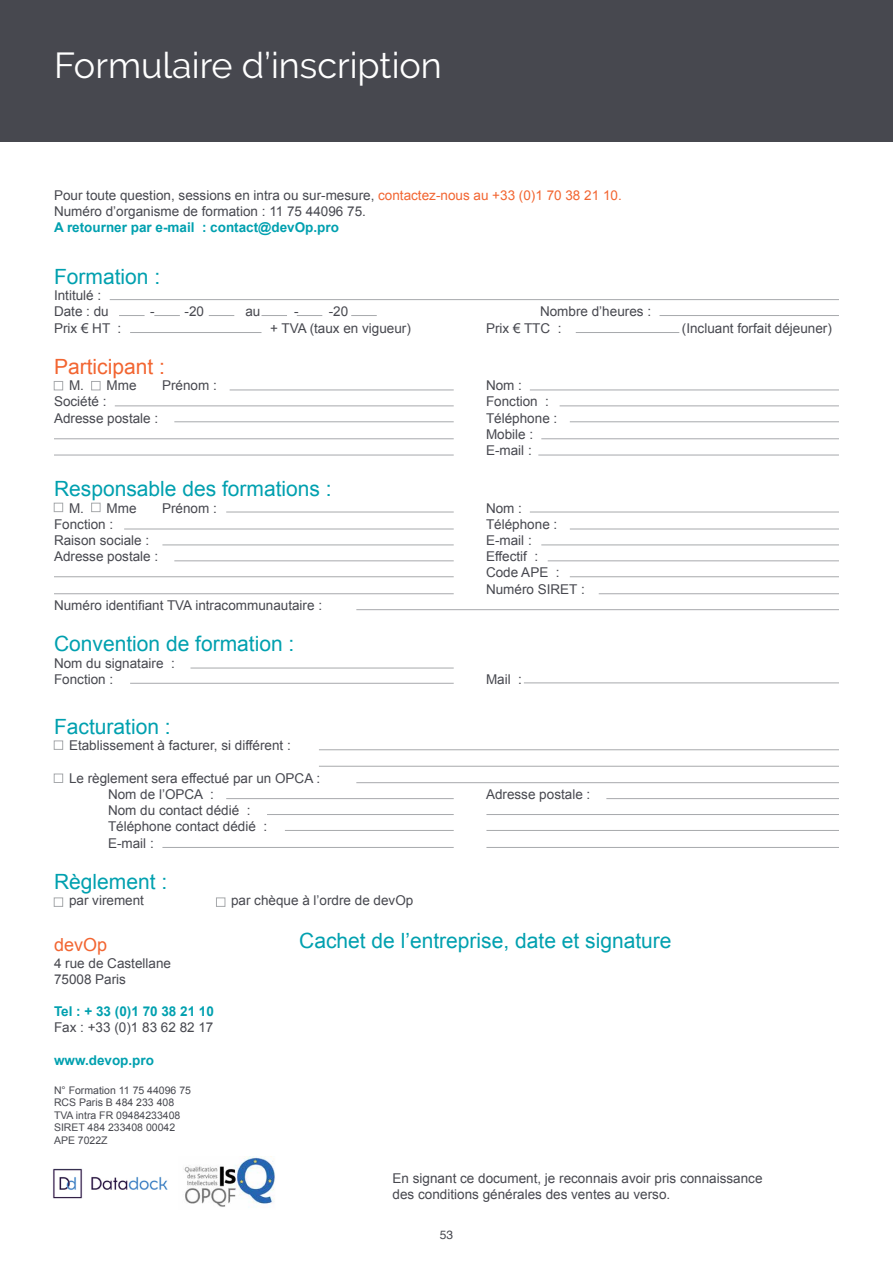
<style>
.page{position:relative;width:893px;height:1263px;background:#fff}
.page>*{position:absolute;margin:0;border:0;box-sizing:border-box;transform-origin:0 0}
.t1{font:36px "Raleway";color:#fff}
.t2{font:21px "Arial";color:#00a0af}
.t3{font:21px "Arial";color:#f26531}
.t4{font:18px "Arial";color:#f26531}
.t5{font:13.5px/16.2px "Arial";color:#47484f}
.t6{font:700 13.5px "Arial";color:#00a0af}
.t7{font:12px "Helvetica";color:#47484f}
.t8{font:10.5px/12.6px "Arial";color:#47484f}
.s1{color:#f26531}
</style>
<div class="page">
<hr style="left:530px;top:390px;width:309px;height:1px;background:#a7a9ac">
<hr style="left:530px;top:512px;width:309px;height:1px;background:#a7a9ac">
<hr style="left:230px;top:390px;width:224px;height:1px;background:#a7a9ac">
<hr style="left:560px;top:406px;width:279px;height:1px;background:#a7a9ac">
<hr style="left:570px;top:529px;width:269px;height:1px;background:#a7a9ac">
<hr style="left:115px;top:406px;width:339px;height:1px;background:#a7a9ac">
<hr style="left:570px;top:421px;width:269px;height:1px;background:#a7a9ac">
<hr style="left:541px;top:545px;width:298px;height:1px;background:#a7a9ac">
<hr style="left:174px;top:421px;width:280px;height:1px;background:#a7a9ac">
<hr style="left:110px;top:299px;width:729px;height:1px;background:#a7a9ac">
<hr style="left:659px;top:315px;width:180px;height:1px;background:#a7a9ac">
<svg style="left:297px;top:315px;width:25px;height:1px"></svg>
<svg style="left:154px;top:315px;width:26px;height:1px"></svg>
<svg style="left:261px;top:315px;width:26px;height:1px"></svg>
<svg style="left:119px;top:315px;width:26px;height:1px"></svg>
<svg style="left:351px;top:315px;width:26px;height:1px"></svg>
<svg style="left:209px;top:315px;width:25px;height:1px"></svg>
<hr style="left:576px;top:332px;width:103px;height:1px;background:#a7a9ac">
<hr style="left:130px;top:332px;width:131px;height:1px;background:#a7a9ac">
<hr style="left:541px;top:438px;width:298px;height:1px;background:#a7a9ac">
<hr style="left:548px;top:561px;width:291px;height:1px;background:#a7a9ac">
<hr style="left:54px;top:438px;width:400px;height:1px;background:#a7a9ac">
<hr style="left:538px;top:455px;width:301px;height:1px;background:#a7a9ac">
<hr style="left:570px;top:576px;width:269px;height:1px;background:#a7a9ac">
<hr style="left:599px;top:593px;width:240px;height:1px;background:#a7a9ac">
<hr style="left:319px;top:749px;width:520px;height:1px;background:#a7a9ac">
<hr style="left:356px;top:782px;width:483px;height:1px;background:#a7a9ac">
<hr style="left:356px;top:609px;width:483px;height:1px;background:#a7a9ac">
<hr style="left:319px;top:766px;width:520px;height:1px;background:#a7a9ac">
<hr style="left:606px;top:798px;width:233px;height:1px;background:#a7a9ac">
<hr style="left:524px;top:683px;width:315px;height:1px;background:#a7a9ac">
<hr style="left:486px;top:814px;width:353px;height:1px;background:#a7a9ac">
<hr style="left:486px;top:830px;width:353px;height:1px;background:#a7a9ac">
<hr style="left:486px;top:847px;width:353px;height:1px;background:#a7a9ac">
<hr style="left:226px;top:512px;width:228px;height:1px;background:#a7a9ac">
<hr style="left:226px;top:798px;width:228px;height:1px;background:#a7a9ac">
<hr style="left:124px;top:529px;width:330px;height:1px;background:#a7a9ac">
<hr style="left:267px;top:814px;width:187px;height:1px;background:#a7a9ac">
<hr style="left:162px;top:545px;width:292px;height:1px;background:#a7a9ac">
<hr style="left:285px;top:830px;width:169px;height:1px;background:#a7a9ac">
<hr style="left:174px;top:561px;width:280px;height:1px;background:#a7a9ac">
<hr style="left:162px;top:847px;width:292px;height:1px;background:#a7a9ac">
<hr style="left:54px;top:576px;width:400px;height:1px;background:#a7a9ac">
<hr style="left:54px;top:593px;width:400px;height:1px;background:#a7a9ac">
<hr style="left:130px;top:683px;width:324px;height:1px;background:#a7a9ac">
<hr style="left:190px;top:668px;width:264px;height:1px;background:#a7a9ac">
<hr style="left:54px;top:455px;width:400px;height:1px;background:#a7a9ac">
<div style="left:54px;top:381px;width:9px;height:9px;border:1px solid #a7a9ac"></div>
<div style="left:54px;top:503px;width:9px;height:9px;border:1px solid #a7a9ac"></div>
<div style="left:54px;top:741px;width:9px;height:8px;border:1px solid #a7a9ac"></div>
<div style="left:54px;top:774px;width:9px;height:9px;border:1px solid #a7a9ac"></div>
<div style="left:54px;top:898px;width:9px;height:8px;border:1px solid #a7a9ac"></div>
<div style="left:216px;top:898px;width:9px;height:8px;border:1px solid #a7a9ac"></div>
<div style="left:91px;top:381px;width:9px;height:9px;border:1px solid #a7a9ac"></div>
<div style="left:91px;top:503px;width:9px;height:9px;border:1px solid #a7a9ac"></div>
<div style="left:0;top:0;width:893px;height:142px;background:#47484f"></div>
<img style="left:53px;top:1168px;width:115px;height:31px">
<img style="left:184px;top:1156px;width:91px;height:51px">
<h1 class="t1" style="left:54px;top:45px;width:389px">Formulaire d’inscription</h1>
<p class="t5" style="left:54px;top:187px;width:569px">Pour toute question, sessions en intra ou sur-mesure, <span class="s1">contactez-nous au +33 (0)1 70 38 21 10.<br></span>Numéro d’organisme de formation : 11 75 44096 75.</p>
<p class="t6" style="left:54px;top:219px;width:286px">A retourner par e-mail : contact@devOp.pro</p>
<h2 class="t2" style="left:54px;top:263px;width:108px">Formation :</h2>
<p class="t5" style="left:54px;top:288px;width:56px">Intitulé :<br>Date : du</p>
<p class="t5" style="left:150px;top:304px;width:56px">- -20</p>
<p class="t5" style="left:245px;top:304px;width:17px">au</p>
<p class="t5" style="left:294px;top:304px;width:56px">- -20</p>
<p class="t5" style="left:540px;top:304px;width:113px">Nombre d’heures :</p>
<p class="t5" style="left:54px;top:320px;width:69px">Prix € HT :</p>
<p class="t5" style="left:270px;top:320px;width:142px">+ TVA (taux en vigueur)</p>
<p class="t5" style="left:486px;top:320px;width:77px">Prix € TTC :</p>
<p class="t5" style="left:682px;top:320px;width:152px">(Incluant forfait déjeuner)</p>
<h2 class="t3" style="left:54px;top:353px;width:112px">Participant :</h2>
<p class="t5" style="left:69px;top:378px;width:69px">M. Mme</p>
<p class="t5" style="left:162px;top:378px;width:56px">Prénom :</p>
<p class="t5" style="left:486px;top:378px;width:38px">Nom :</p>
<p class="t5" style="left:54px;top:394px;width:54px">Société :</p>
<p class="t5" style="left:486px;top:394px;width:65px">Fonction :</p>
<p class="t5" style="left:54px;top:410px;width:106px">Adresse postale :</p>
<p class="t5" style="left:486px;top:410px;width:73px">Téléphone :<br>Mobile :<br>E-mail :</p>
<h2 class="t2" style="left:54px;top:475px;width:279px">Responsable des formations :</h2>
<p class="t5" style="left:69px;top:500px;width:69px">M. Mme</p>
<p class="t5" style="left:162px;top:500px;width:56px">Prénom :</p>
<p class="t5" style="left:486px;top:500px;width:38px">Nom :</p>
<p class="t5" style="left:54px;top:516px;width:61px">Fonction :</p>
<p class="t5" style="left:486px;top:516px;width:73px">Téléphone :</p>
<p class="t5" style="left:54px;top:532px;width:97px">Raison sociale :</p>
<p class="t5" style="left:486px;top:532px;width:47px">E-mail :</p>
<p class="t5" style="left:54px;top:549px;width:106px">Adresse postale :</p>
<p class="t5" style="left:486px;top:549px;width:100px">Effectif :<br>Code APE :<br>Numéro SIRET :</p>
<p class="t5" style="left:54px;top:597px;width:270px">Numéro identifiant TVA intracommunautaire :</p>
<h2 class="t2" style="left:54px;top:630px;width:242px">Convention de formation :</h2>
<p class="t5" style="left:54px;top:655px;width:122px">Nom du signataire :<br>Fonction :</p>
<p class="t5" style="left:486px;top:671px;width:38px">Mail :</p>
<h2 class="t2" style="left:54px;top:713px;width:118px">Facturation :</h2>
<p class="t5" style="left:69px;top:738px;width:223px">Etablissement à facturer, si différent :</p>
<p class="t5" style="left:108px;top:770px;width:214px;text-indent:-39px">Le règlement sera effectué par un OPCA :<br>Nom de l’OPCA :</p>
<p class="t5" style="left:486px;top:786px;width:106px">Adresse postale :</p>
<p class="t5" style="left:108px;top:802px;width:161px">Nom du contact dédié :<br>Téléphone contact dédié :<br>E-mail :</p>
<h2 class="t2" style="left:54px;top:868px;width:115px">Règlement :</h2>
<p class="t5" style="left:69px;top:892px;width:77px">par virement</p>
<p class="t5" style="left:231px;top:892px;width:184px">par chèque à l’ordre de devOp</p>
<h3 class="t4" style="left:54px;top:933px;width:55px">devOp</h3>
<h2 class="t2" style="left:299px;top:927px;width:374px">Cachet de l’entreprise, date et signature</h2>
<p class="t5" style="left:54px;top:955px;width:119px">4 rue de Castellane<br>75008 Paris</p>
<p class="t6" style="left:54px;top:1002px;width:161px">Tel : + 33 (0)1 70 38 21 10</p>
<p class="t5" style="left:54px;top:1020px;width:161px">Fax : +33 (0)1 83 62 82 17</p>
<p class="t6" style="left:54px;top:1051px;width:102px">www.devop.pro</p>
<p class="t8" style="left:54px;top:1084px;width:139px">N° Formation 11 75 44096 75<br>RCS Paris B 484 233 408<br>TVA intra FR 09484233408<br>SIRET 484 233408 00042<br>APE 7022Z</p>
<p class="t5" style="left:393px;top:1170px;width:371px">En signant ce document, je reconnais avoir pris connaissance des conditions générales des ventes au verso.</p>
<p class="t7" style="left:440px;top:1226px;width:15px">53</p>
</div>
